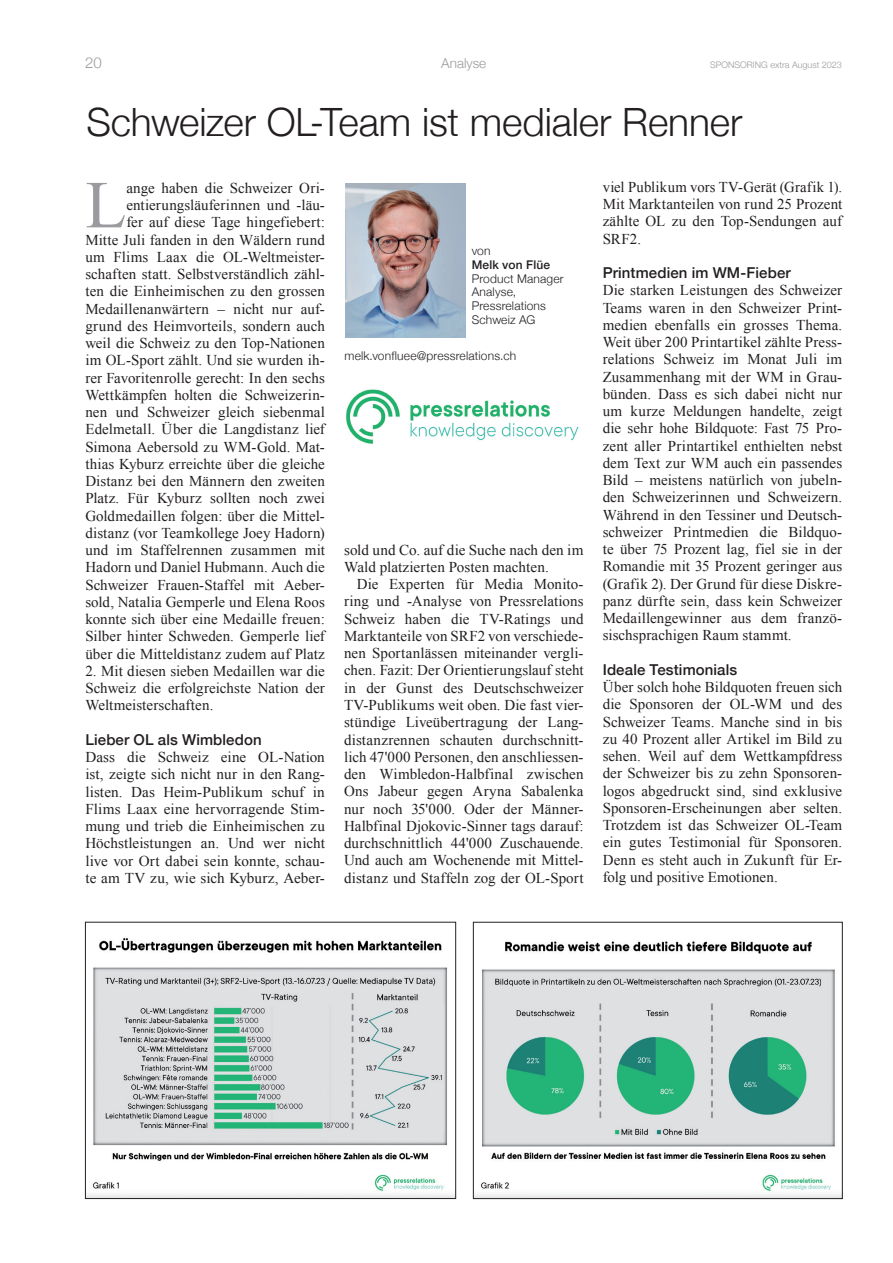
<style>
.page{position:relative;width:893px;height:1263px;background:#fff}
.page>*{position:absolute;margin:0;border:0;box-sizing:border-box;transform-origin:0 0}
.t1{font:67.05px "Times New Roman";color:#999b9e}
.t2{font:300 39px "Helvetica Neue";letter-spacing:-.005em;color:#231f20}
.t3{font:15px/17.2px "Times New Roman";letter-spacing:.005em;color:#231f20;text-align:justify}
.t4{font:500 15px "Helvetica Neue";letter-spacing:.01em;color:#231f20}
.t5{font:300 15px "Helvetica Neue";color:#999b9e}
.t6{font:300 13.5px "Helvetica Neue";color:#999b9e}
.t7{font:300 12px/13.8px "Helvetica Neue";letter-spacing:.015em;color:#231f20}
.t8{font:500 12px "Helvetica Neue";letter-spacing:.015em;color:#231f20}
.t9{font:300 9px "Helvetica Neue";color:#999b9e}
</style>
<div class="page">
<img style="left:345px;top:183px;width:120px;height:154px">
<img style="left:346px;top:389px;width:233px;height:55px">
<img style="left:87px;top:938px;width:367px;height:259px">
<div style="left:85px;top:922px;width:371px;height:277px;border:1px solid #231f20"></div>
<img style="left:475px;top:941px;width:366px;height:256px">
<div style="left:473px;top:922px;width:370px;height:277px;border:1px solid #231f20"></div>
<p class="t5" style="left:85px;top:50px;width:18px">20</p>
<p class="t6" style="left:441px;top:52px;width:47px">Analyse</p>
<p class="t9" style="left:710px;top:57px;width:133px">SPONSORING extra August 2023</p>
<p class="t2" style="left:86px;top:90px;width:657px">Schweizer OL-Team ist medialer Renner</p>
<p class="t3" style="left:85px;top:179px;width:241px;text-align:right">ange haben die Schweizer Ori&shy;entierungsläuferinnen und -läu-<br>fer auf diese Tage hingefiebert:<br>Mitte Juli fanden in den Wäldern rund um Flims Laax die OL-Weltmeister&shy;schaften statt. Selbstverständlich zähl&shy;ten die Einheimischen zu den grossen Medaillenanwärtern – nicht nur auf&shy;grund des Heimvorteils, sondern auch weil die Schweiz zu den Top-Nationen im OL-Sport zählt. Und sie wurden ih&shy;rer Favoritenrolle gerecht: In den sechs Wettkämpfen holten die Schweizerin&shy;nen und Schweizer gleich siebenmal Edelmetall. Über die Langdistanz lief Simona Aebersold zu WM-Gold. Mat&shy;thias Kyburz erreichte über die gleiche Distanz bei den Männern den zweiten Platz. Für Kyburz sollten noch zwei Goldmedaillen folgen: über die Mittel&shy;distanz (vor Teamkollege Joey Hadorn) und im Staffelrennen zusammen mit Hadorn und Daniel Hubmann. Auch die Schweizer Frauen-Staffel mit Aeber&shy;sold, Natalia Gemperle und Elena Roos konnte sich über eine Medaille freuen:<br>Silber hinter Schweden. Gemperle lief über die Mitteldistanz zudem auf Platz</p>
<p class="t3" style="left:85px;top:662px;width:241px">2. Mit diesen sieben Medaillen war die Schweiz die erfolgreichste Nation der Weltmeisterschaften.</p>
<p class="t4" style="left:85px;top:727px;width:178px">Lieber OL als Wimbledon</p>
<p class="t3" style="left:85px;top:748px;width:241px">Dass die Schweiz eine OL-Nation ist, zeigte sich nicht nur in den Rang&shy;listen. Das Heim-Publikum schuf in Flims Laax eine hervorragende Stim&shy;mung und trieb die Einheimischen zu Höchstleistungen an. Und wer nicht live vor Ort dabei sein konnte, schau&shy;te am TV zu, wie sich Kyburz, Aeber-</p>
<p class="t1" style="left:85px;top:160px;width:43px">L</p>
<p class="t7" style="left:472px;top:243px;width:20px">von</p>
<p class="t8" style="left:472px;top:255px;width:80px">Melk von Flüe</p>
<p class="t7" style="left:472px;top:271px;width:93px">Product Manager<br>Analyse,</p>
<p class="t7" style="left:472px;top:298px;width:76px">Pressrelations<br>Schweiz AG</p>
<p class="t7" style="left:344px;top:348px;width:173px">melk.vonfluee@pressrelations.ch</p>
<p class="t3" style="left:344px;top:541px;width:241px">sold und Co. auf die Suche nach den im<br>Wald platzierten Posten machten.</p>
<p class="t3" style="left:344px;top:575px;width:241px;text-indent:13px">Die Experten für Media Monito&shy;ring und -Analyse von Pressrelations Schweiz haben die TV-Ratings und Marktanteile von SRF2 von verschiede&shy;nen Sportanlässen miteinander vergli&shy;chen. Fazit: Der Orientierungslauf steht in der Gunst des Deutschschweizer TV-Publikums weit oben. Die fast vier&shy;stündige Liveübertragung der Lang&shy;distanzrennen schauten durchschnitt&shy;lich 47'000 Personen, den anschliessen&shy;den Wimbledon-Halbfinal zwischen Ons Jabeur gegen Aryna Sabalenka nur noch 35'000. Oder der Männer-Halbfinal Djokovic-Sinner tags darauf: durchschnittlich 44'000 Zuschauende.<br>Und auch am Wochenende mit Mittel&shy;distanz und Staffeln zog der OL-Sport</p>
<p class="t3" style="left:603px;top:178px;width:241px">viel Publikum vors TV-Gerät (Grafik 1).<br>Mit Marktanteilen von rund 25 Prozent zählte OL zu den Top-Sendungen auf SRF2.</p>
<p class="t4" style="left:603px;top:261px;width:190px">Printmedien im WM-Fieber</p>
<p class="t3" style="left:603px;top:281px;width:241px">Die starken Leistungen des Schweizer Teams waren in den Schweizer Print&shy;medien ebenfalls ein grosses Thema.<br>Weit über 200 Printartikel zählte Press&shy;relations Schweiz im Monat Juli im Zusammenhang mit der WM in Grau&shy;bünden. Dass es sich dabei nicht nur um kurze Meldungen handelte, zeigt die sehr hohe Bildquote: Fast 75 Pro&shy;zent aller Printartikel enthielten nebst dem Text zur WM auch ein passendes Bild – meistens natürlich von jubeln&shy;den Schweizerinnen und Schweizern.<br>Während in den Tessiner und Deutsch&shy;schweizer Printmedien die Bildquo&shy;te über 75 Prozent lag, fiel sie in der Romandie mit 35 Prozent geringer aus (Grafik 2). Der Grund für diese Diskre&shy;panz dürfte sein, dass kein Schweizer Medaillengewinner aus dem franzö&shy;sischsprachigen Raum stammt.</p>
<p class="t4" style="left:603px;top:657px;width:136px">Ideale Testimonials</p>
<p class="t3" style="left:603px;top:678px;width:241px">Über solch hohe Bildquoten freuen sich die Sponsoren der OL-WM und des Schweizer Teams. Manche sind in bis zu 40 Prozent aller Artikel im Bild zu sehen. Weil auf dem Wettkampfdress der Schweizer bis zu zehn Sponsoren&shy;logos abgedruckt sind, sind exklusive Sponsoren-Erscheinungen aber selten.<br>Trotzdem ist das Schweizer OL-Team ein gutes Testimonial für Sponsoren.<br>Denn es steht auch in Zukunft für Er&shy;folg und positive Emotionen.</p>
</div>
